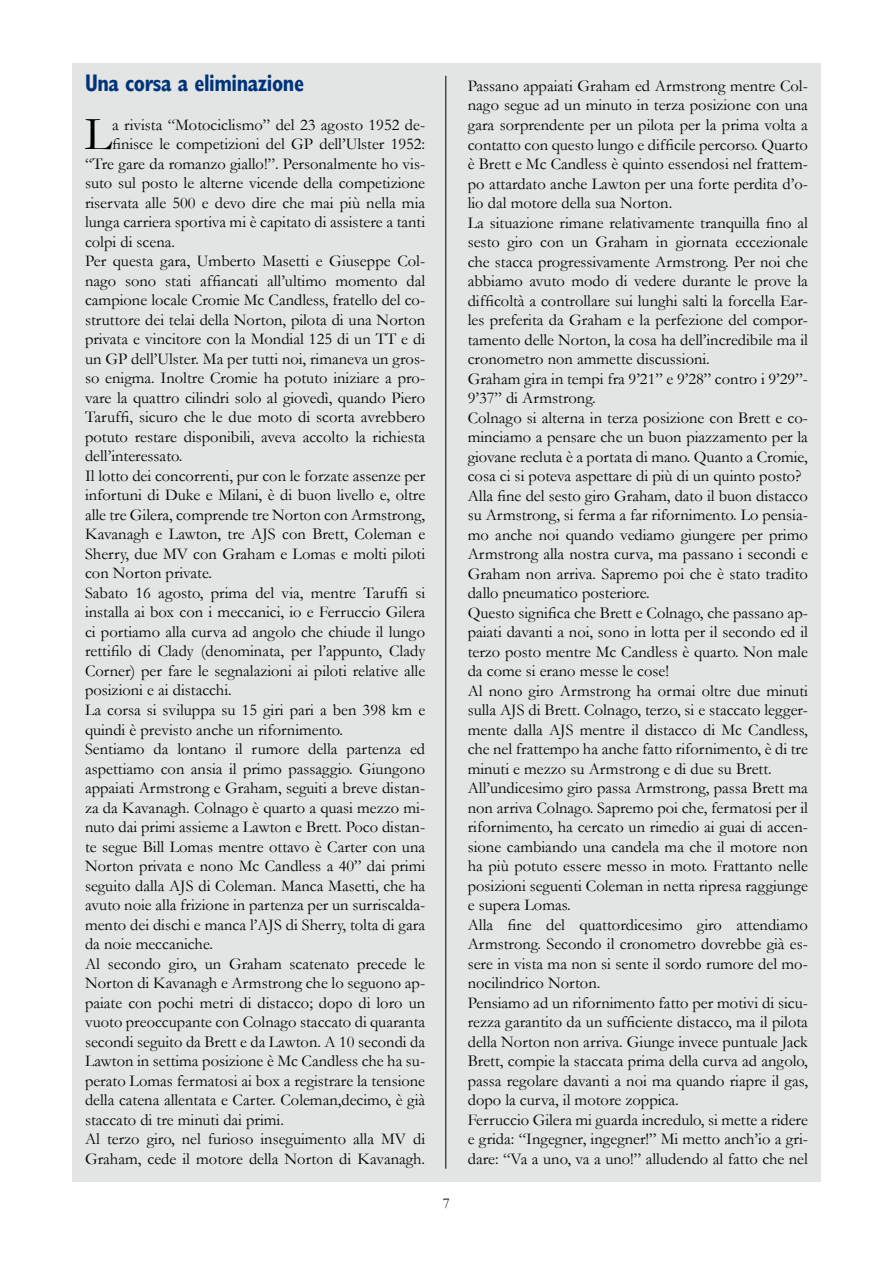
<style>
.page{position:relative;width:893px;height:1263px;background:#fff}
.page>*{position:absolute;margin:0;border:0;box-sizing:border-box;transform-origin:0 0}
.t1{font:47.7px "Garamond";color:#000}
.t2{font:700 condensed 24px "Gill Sans";letter-spacing:-.02em;color:#00347a;scale:.9 1}
.t3{font:16.5px/19.5px "Garamond";color:#000}
.t4{font:15px "Garamond";color:#000}
</style>
<div class="page">
<div style="left:72px;top:63px;width:749px;height:1119px;background:#e3e4e4"></div>
<hr style="left:445px;top:76px;width:1px;height:1093px;background:#000">
<h2 class="t2" style="left:85px;top:68px;width:245px">Una corsa a eliminazione</h2>
<h1 class="t1" style="left:85px;top:102px;width:29px">L</h1>
<p class="t3" style="left:112px;top:114px;width:315px">a rivista “Motociclismo” del 23 agosto 1952 de-</p>
<p class="t3" style="left:112px;top:134px;width:315px">finisce le competizioni del GP dell’Ulster 1952:</p>
<p class="t3" style="left:85px;top:153px;width:342px">“Tre gare da romanzo giallo!”. Personalmente ho vis-</p>
<p class="t3" style="left:85px;top:173px;width:342px">suto sul posto le alterne vicende della competizione</p>
<p class="t3" style="left:85px;top:192px;width:342px">riservata alle 500 e devo dire che mai più nella mia</p>
<p class="t3" style="left:85px;top:212px;width:342px">lunga carriera sportiva mi è capitato di assistere a tanti</p>
<p class="t3" style="left:85px;top:231px;width:92px">colpi di scena.</p>
<p class="t3" style="left:85px;top:251px;width:342px">Per questa gara, Umberto Masetti e Giuseppe Col-</p>
<p class="t3" style="left:85px;top:270px;width:342px">nago sono stati affiancati all’ultimo momento dal</p>
<p class="t3" style="left:85px;top:290px;width:342px">campione locale Cromie Mc Candless, fratello del co-</p>
<p class="t3" style="left:85px;top:309px;width:342px">struttore dei telai della Norton, pilota di una Norton</p>
<p class="t3" style="left:85px;top:329px;width:342px">privata e vincitore con la Mondial 125 di un TT e di</p>
<p class="t3" style="left:85px;top:349px;width:342px">un GP dell’Ulster. Ma per tutti noi, rimaneva un gros-</p>
<p class="t3" style="left:85px;top:368px;width:342px">so enigma. Inoltre Cromie ha potuto iniziare a pro-</p>
<p class="t3" style="left:85px;top:388px;width:342px">vare la quattro cilindri solo al giovedì, quando Piero</p>
<p class="t3" style="left:85px;top:407px;width:342px">Taruffi, sicuro che le due moto di scorta avrebbero</p>
<p class="t3" style="left:85px;top:427px;width:342px">potuto restare disponibili, aveva accolto la richiesta</p>
<p class="t3" style="left:85px;top:446px;width:99px">dell’interessato.</p>
<p class="t3" style="left:85px;top:466px;width:342px">Il lotto dei concorrenti, pur con le forzate assenze per</p>
<p class="t3" style="left:85px;top:485px;width:342px">infortuni di Duke e Milani, è di buon livello e, oltre</p>
<p class="t3" style="left:85px;top:505px;width:342px">alle tre Gilera, comprende tre Norton con Armstrong,</p>
<p class="t3" style="left:85px;top:524px;width:342px">Kavanagh e Lawton, tre AJS con Brett, Coleman e</p>
<p class="t3" style="left:85px;top:544px;width:342px">Sherry, due MV con Graham e Lomas e molti piloti</p>
<p class="t3" style="left:85px;top:563px;width:129px">con Norton private.</p>
<p class="t3" style="left:85px;top:583px;width:342px">Sabato 16 agosto, prima del via, mentre Taruffi si</p>
<p class="t3" style="left:85px;top:602px;width:342px">installa ai box con i meccanici, io e Ferruccio Gilera</p>
<p class="t3" style="left:85px;top:622px;width:342px">ci portiamo alla curva ad angolo che chiude il lungo</p>
<p class="t3" style="left:85px;top:641px;width:342px">rettifilo di Clady (denominata, per l’appunto, Clady</p>
<p class="t3" style="left:85px;top:661px;width:342px">Corner) per fare le segnalazioni ai piloti relative alle</p>
<p class="t3" style="left:85px;top:680px;width:148px">posizioni e ai distacchi.</p>
<p class="t3" style="left:85px;top:700px;width:342px">La corsa si sviluppa su 15 giri pari a ben 398 km e</p>
<p class="t3" style="left:85px;top:719px;width:260px">quindi è previsto anche un rifornimento.</p>
<p class="t3" style="left:85px;top:739px;width:342px">Sentiamo da lontano il rumore della partenza ed</p>
<p class="t3" style="left:85px;top:758px;width:342px">aspettiamo con ansia il primo passaggio. Giungono</p>
<p class="t3" style="left:85px;top:778px;width:342px">appaiati Armstrong e Graham, seguiti a breve distan-</p>
<p class="t3" style="left:85px;top:797px;width:342px">za da Kavanagh. Colnago è quarto a quasi mezzo mi-</p>
<p class="t3" style="left:85px;top:817px;width:342px">nuto dai primi assieme a Lawton e Brett. Poco distan-</p>
<p class="t3" style="left:85px;top:836px;width:342px">te segue Bill Lomas mentre ottavo è Carter con una</p>
<p class="t3" style="left:85px;top:856px;width:342px">Norton privata e nono Mc Candless a 40” dai primi</p>
<p class="t3" style="left:85px;top:875px;width:342px">seguito dalla AJS di Coleman. Manca Masetti, che ha</p>
<p class="t3" style="left:85px;top:895px;width:342px">avuto noie alla frizione in partenza per un surriscalda-</p>
<p class="t3" style="left:85px;top:914px;width:342px">mento dei dischi e manca l’AJS di Sherry, tolta di gara</p>
<p class="t3" style="left:85px;top:934px;width:130px">da noie meccaniche.</p>
<p class="t3" style="left:85px;top:953px;width:342px">Al secondo giro, un Graham scatenato precede le</p>
<p class="t3" style="left:85px;top:973px;width:342px">Norton di Kavanagh e Armstrong che lo seguono ap-</p>
<p class="t3" style="left:85px;top:992px;width:342px">paiate con pochi metri di distacco; dopo di loro un</p>
<p class="t3" style="left:85px;top:1012px;width:342px">vuoto preoccupante con Colnago staccato di quaranta</p>
<p class="t3" style="left:85px;top:1031px;width:342px">secondi seguito da Brett e da Lawton. A 10 secondi da</p>
<p class="t3" style="left:85px;top:1051px;width:342px">Lawton in settima posizione è Mc Candless che ha su-</p>
<p class="t3" style="left:85px;top:1070px;width:342px">perato Lomas fermatosi ai box a registrare la tensione</p>
<p class="t3" style="left:85px;top:1090px;width:342px">della catena allentata e Carter. Coleman,decimo, è già</p>
<p class="t3" style="left:85px;top:1109px;width:200px">staccato di tre minuti dai primi.</p>
<p class="t3" style="left:85px;top:1129px;width:342px">Al terzo giro, nel furioso inseguimento alla MV di</p>
<p class="t3" style="left:85px;top:1148px;width:342px">Graham, cede il motore della Norton di Kavanagh.</p>
<p class="t4" style="left:443px;top:1193px;width:9px">7</p>
<p class="t3" style="left:468px;top:76px;width:342px">Passano appaiati Graham ed Armstrong mentre Col&shy;nago segue ad un minuto in terza posizione con una gara sorprendente per un pilota per la prima volta a contatto con questo lungo e difficile percorso. Quarto è Brett e Mc Candless è quinto essendosi nel frattem&shy;po attardato anche Lawton per una forte perdita d’o&shy;lio dal motore della sua Norton.<br>La situazione rimane relativamente tranquilla fino al sesto giro con un Graham in giornata eccezionale che stacca progressivamente Armstrong. Per noi che abbiamo avuto modo di vedere durante le prove la difficoltà a controllare sui lunghi salti la forcella Ear&shy;les preferita da Graham e la perfezione del compor&shy;tamento delle Norton, la cosa ha dell’incredibile ma il cronometro non ammette discussioni.<br>Graham gira in tempi fra 9’21” e 9’28” contro i 9’29”- 9’37” di Armstrong.<br>Colnago si alterna in terza posizione con Brett e co&shy;minciamo a pensare che un buon piazzamento per la giovane recluta è a portata di mano. Quanto a Cromie, cosa ci si poteva aspettare di più di un quinto posto?<br>Alla fine del sesto giro Graham, dato il buon distacco su Armstrong, si ferma a far rifornimento. Lo pensia&shy;mo anche noi quando vediamo giungere per primo Armstrong alla nostra curva, ma passano i secondi e Graham non arriva. Sapremo poi che è stato tradito dallo pneumatico posteriore.<br>Questo significa che Brett e Colnago, che passano ap&shy;paiati davanti a noi, sono in lotta per il secondo ed il terzo posto mentre Mc Candless è quarto. Non male da come si erano messe le cose!<br>Al nono giro Armstrong ha ormai oltre due minuti sulla AJS di Brett. Colnago, terzo, si e staccato legger&shy;mente dalla AJS mentre il distacco di Mc Candless, che nel frattempo ha anche fatto rifornimento, è di tre minuti e mezzo su Armstrong e di due su Brett.<br>All’undicesimo giro passa Armstrong, passa Brett ma non arriva Colnago. Sapremo poi che, fermatosi per il rifornimento, ha cercato un rimedio ai guai di accen&shy;sione cambiando una candela ma che il motore non ha più potuto essere messo in moto. Frattanto nelle posizioni seguenti Coleman in netta ripresa raggiunge e supera Lomas.<br>Alla fine del quattordicesimo giro attendiamo Armstrong. Secondo il cronometro dovrebbe già es&shy;sere in vista ma non si sente il sordo rumore del mo&shy;nocilindrico Norton.<br>Pensiamo ad un rifornimento fatto per motivi di sicu&shy;rezza garantito da un sufficiente distacco, ma il pilota della Norton non arriva. Giunge invece puntuale Jack Brett, compie la staccata prima della curva ad angolo, passa regolare davanti a noi ma quando riapre il gas, dopo la curva, il motore zoppica.<br>Ferruccio Gilera mi guarda incredulo, si mette a ridere e grida: “Ingegner, ingegner!” Mi metto anch’io a gri&shy;dare: “Va a uno, va a uno!” alludendo al fatto che nel</p>
</div>
